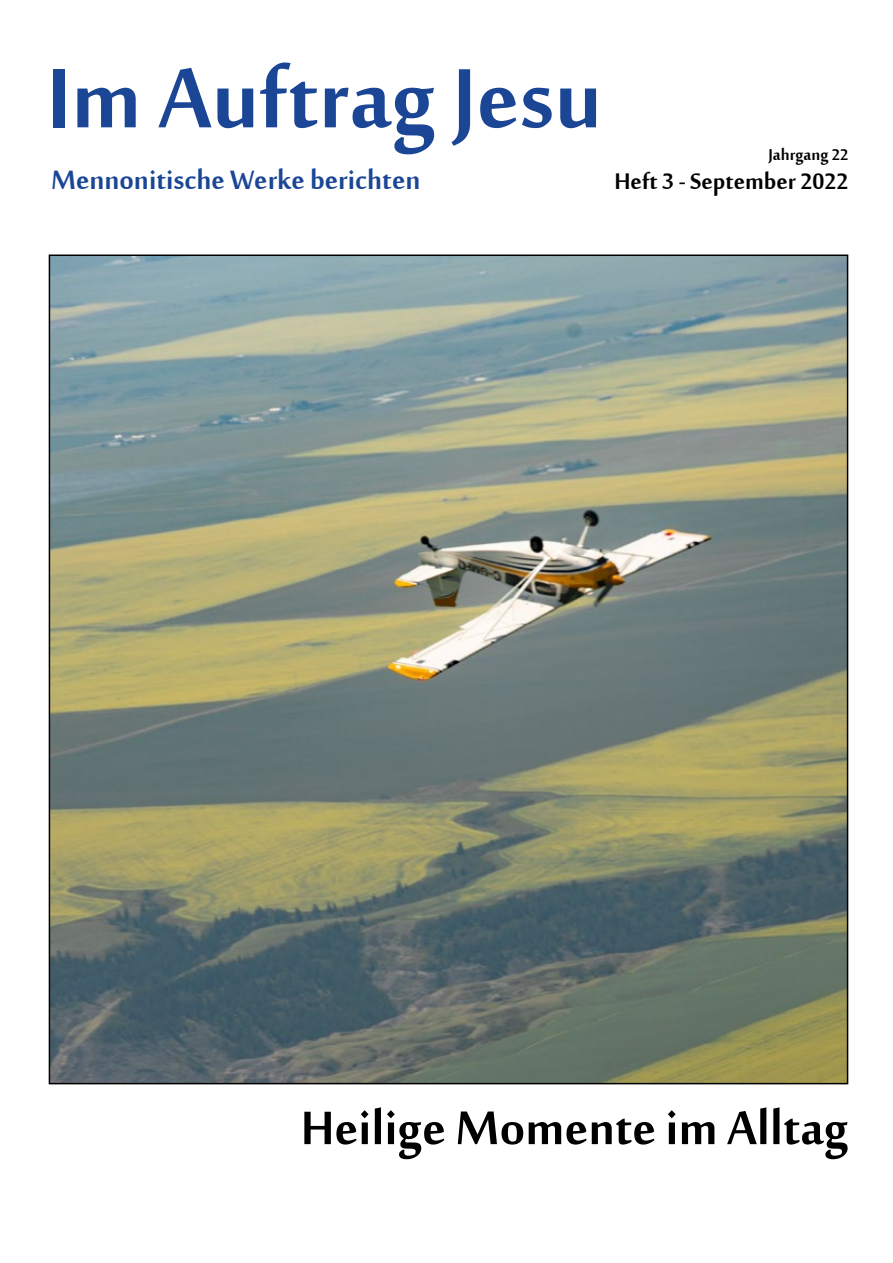
<style>
.page{position:relative;width:893px;height:1263px;background:#fff}
.page>*{position:absolute;margin:0;border:0;box-sizing:border-box;transform-origin:0 0}
.t1{font:129px "Mool Boran";color:#1b4695}
.t2{font:72px "Mool Boran";color:#000}
.t3{font:40.5px "Mool Boran";color:#1b4695}
.t4{font:34.5px "Mool Boran";color:#000}
.t5{font:24px "Mool Boran";color:#000}
</style>
<div class="page">
<img style="left:52px;top:257px;width:793px;height:824px">
<h1 class="t1" style="left:47px;top:7px;width:557px">Im Auftrag Jesu</h1>
<p class="t3" style="left:51px;top:151px;width:371px">Mennonitische Werke berichten</p>
<p class="t4" style="left:614px;top:157px;width:235px">Heft 3 - September 2022</p>
<p class="t5" style="left:768px;top:138px;width:81px">Jahrgang 22</p>
<h2 class="t2" style="left:301px;top:1077px;width:549px">Heilige Momente im Alltag</h2>
</div>
